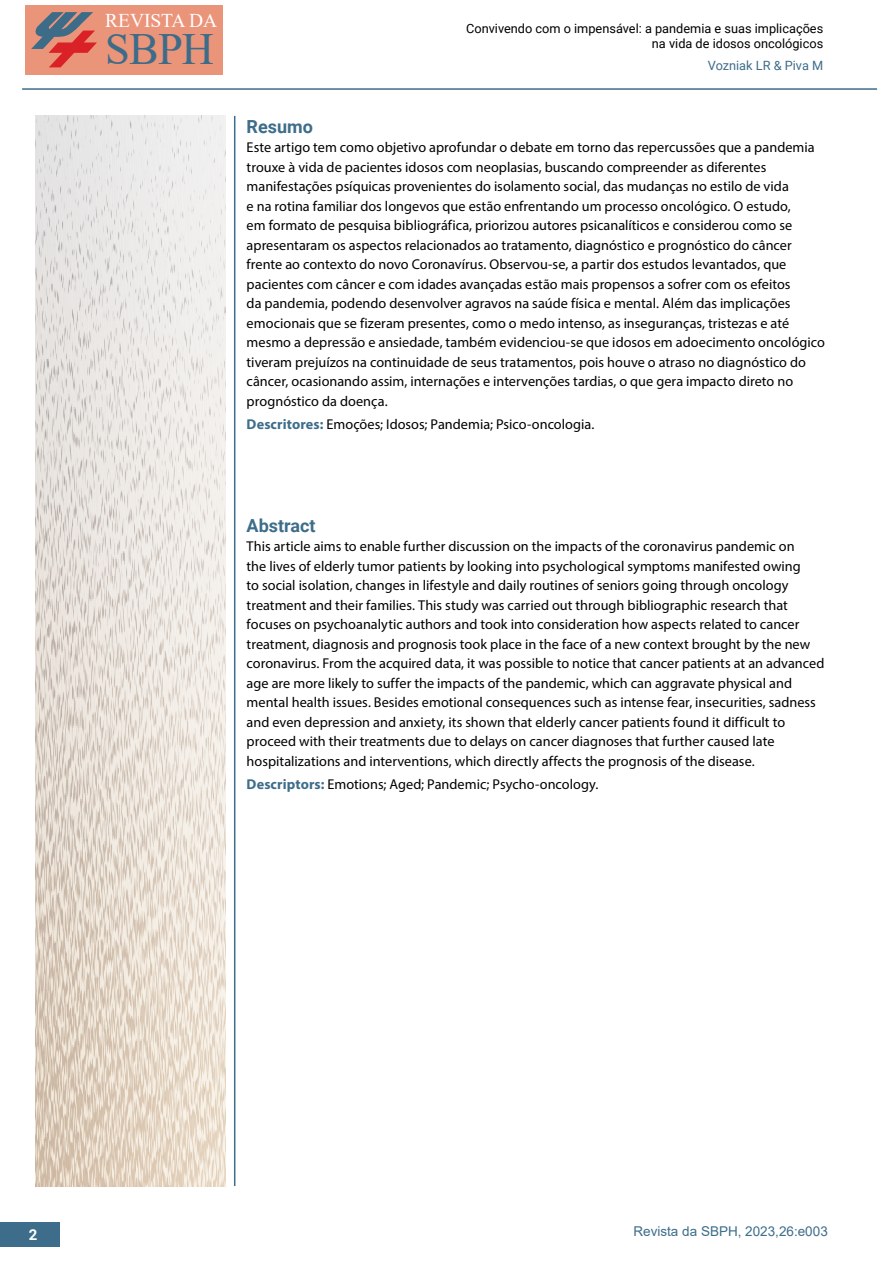
<style>
.page{position:relative;width:893px;height:1263px;background:#fff}
.page>*{position:absolute;margin:0;border:0;box-sizing:border-box;transform-origin:0 0}
.t1{font:44.55px "Times New Roman";color:#3d6c89}
.t2{font:19.5px "Times New Roman";letter-spacing:-.005em;color:#fff}
.t3{font:700 18px "Roboto";color:#3d6d8a}
.t4{font:700 15px "Roboto";color:#fff}
.t5{font:14.25px/19.5px "Myriad Pro";color:#000}
.t6{font:13.5px "Arial";color:#3d6d8a}
.t7{font:12.75px/15.3px "Roboto";color:#000;text-align:right}
.t8{font:12.75px "Roboto";color:#3d6d8a}
.s1{font-weight:700;color:#3d6d8a}
</style>
<div class="page">
<hr style="left:234px;top:116px;width:1px;height:1070px;background:#3c6d8a">
<div style="left:26px;top:6px;width:197px;height:69px;background:#ea947a"></div>
<svg style="left:31px;top:12px;width:66px;height:55px"></svg>
<div style="left:0;top:1222px;width:59px;height:25px;background:#3d6d8a"></div>
<hr style="left:22px;top:88px;width:855px;height:2px;background:#3c6d8a">
<img style="left:35px;top:116px;width:191px;height:1070px">
<h2 class="t2" style="left:105px;top:6px;width:114px">REVISTA DA</h2>
<h1 class="t1" style="left:105px;top:18px;width:110px">SBPH</h1>
<p class="t7" style="left:466px;top:20px;width:359px">Convivendo com o impensável: a pandemia e suas implicações na vida de idosos oncológicos</p>
<p class="t8" style="left:708px;top:56px;width:117px">Vozniak LR &amp; Piva M</p>
<p class="t3" style="left:247px;top:114px;width:68px">Resumo</p>
<p class="t5" style="left:247px;top:137px;width:580px">Este artigo tem como objetivo aprofundar o debate em torno das repercussões que a pandemia trouxe à vida de pacientes idosos com neoplasias, buscando compreender as diferentes manifestações psíquicas provenientes do isolamento social, das mudanças no estilo de vida<br>e na rotina familiar dos longevos que estão enfrentando um processo oncológico. O estudo,<br>em formato de pesquisa bibliográfica, priorizou autores psicanalíticos e considerou como se apresentaram os aspectos relacionados ao tratamento, diagnóstico e prognóstico do câncer frente ao contexto do novo Coronavírus. Observou-se, a partir dos estudos levantados, que pacientes com câncer e com idades avançadas estão mais propensos a sofrer com os efeitos<br>da pandemia, podendo desenvolver agravos na saúde física e mental. Além das implicações emocionais que se fizeram presentes, como o medo intenso, as inseguranças, tristezas e até mesmo a depressão e ansiedade, também evidenciou-se que idosos em adoecimento oncológico tiveram prejuízos na continuidade de seus tratamentos, pois houve o atraso no diagnóstico do câncer, ocasionando assim, internações e intervenções tardias, o que gera impacto direto no prognóstico da doença.</p>
<p class="t5" style="left:247px;top:414px;width:349px"><span class="s1">Descritores:</span> Emoções; Idosos; Pandemia; Psico-oncologia.</p>
<p class="t3" style="left:247px;top:513px;width:70px">Abstract</p>
<p class="t5" style="left:247px;top:536px;width:579px">This article aims to enable further discussion on the impacts of the coronavirus pandemic on<br>the lives of elderly tumor patients by looking into psychological symptoms manifested owing<br>to social isolation, changes in lifestyle and daily routines of seniors going through oncology treatment and their families. This study was carried out through bibliographic research that focuses on psychoanalytic authors and took into consideration how aspects related to cancer treatment, diagnosis and prognosis took place in the face of a new context brought by the new coronavirus. From the acquired data, it was possible to notice that cancer patients at an advanced age are more likely to suffer the impacts of the pandemic, which can aggravate physical and mental health issues. Besides emotional consequences such as intense fear, insecurities, sadness and even depression and anxiety, its shown that elderly cancer patients found it difficult to proceed with their treatments due to delays on cancer diagnoses that further caused late hospitalizations and interventions, which directly affects the prognosis of the disease.</p>
<p class="t5" style="left:247px;top:775px;width:353px"><span class="s1">Descriptors:</span> Emotions; Aged; Pandemic; Psycho-oncology.</p>
<p class="t4" style="left:29px;top:1224px;width:10px">2</p>
<p class="t6" style="left:633px;top:1222px;width:196px">Revista da SBPH, 2023,26:e003</p>
</div>
